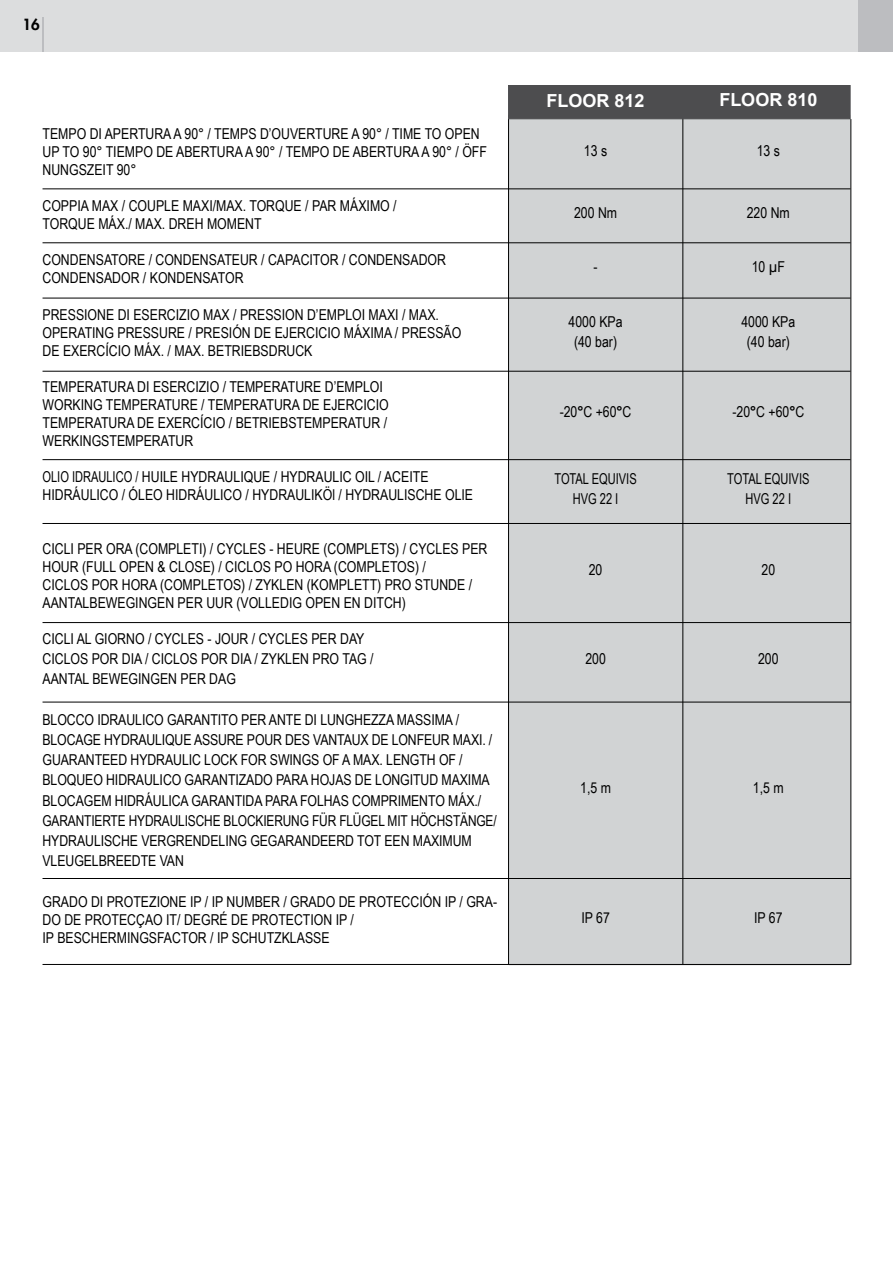
<style>
.page{position:relative;width:893px;height:1263px;background:#fff}
.page>*{position:absolute;margin:0;border:0;box-sizing:border-box;transform-origin:0 0}
.t1{font:700 18px "Arial";color:#fff}
.t2{font:15px/18px "Arial Narrow";color:#000}
.t3{font:15px/19.8px "Arial Narrow";color:#000;text-align:center;scale:.9 1}
.t4{font:800 15px "Futura";color:#000}
.s1{font-family:"Arial";font-weight:700}
</style>
<div class="page">
<div style="left:0;top:0;width:893px;height:52px;background:#dcddde"></div>
<hr style="left:43px;top:18px;width:1px;height:34px;background:#bcbdc0">
<div style="left:859px;top:0;width:34px;height:52px;background:#bcbdc0"></div>
<div style="left:509px;top:115px;width:341px;height:850px;background:#d1d3d4"></div>
<hr style="left:508px;top:115px;width:1px;height:849px;background:#000">
<hr style="left:850px;top:119px;width:1px;height:846px;background:#000">
<hr style="left:682px;top:115px;width:1px;height:849px;background:#000">
<hr style="left:43px;top:188px;width:807px;height:1px;background:#000">
<hr style="left:43px;top:242px;width:807px;height:1px;background:#000">
<hr style="left:43px;top:298px;width:807px;height:1px;background:#000">
<hr style="left:43px;top:371px;width:807px;height:1px;background:#000">
<hr style="left:43px;top:459px;width:807px;height:1px;background:#000">
<hr style="left:43px;top:523px;width:807px;height:1px;background:#000">
<hr style="left:43px;top:622px;width:807px;height:1px;background:#000">
<hr style="left:43px;top:702px;width:807px;height:1px;background:#000">
<hr style="left:43px;top:878px;width:807px;height:1px;background:#000">
<hr style="left:43px;top:964px;width:807px;height:1px;background:#000">
<div style="left:508px;top:85px;width:342px;height:34px;background:#4d4d4f"></div>
<p class="t4" style="left:22px;top:14px;width:19px">16</p>
<p class="t2" style="left:43px;top:125px;width:446px">TEMPO DI APERTURA A 90° / TEMPS D’OUVERTURE A 90° / TIME TO OPEN<br>UP TO 90° TIEMPO DE ABERTURA A 90° / TEMPO DE ABERTURA A 90° / ÖFF<br>NUNGSZEIT 90°</p>
<p class="t2" style="left:43px;top:197px;width:356px">COPPIA MAX / COUPLE MAXI/MAX. TORQUE / PAR MÁXIMO /<br>TORQUE MÁX./ MAX. DREH MOMENT</p>
<p class="t2" style="left:43px;top:251px;width:405px">CONDENSATORE / CONDENSATEUR / CAPACITOR / CONDENSADOR<br>CONDENSADOR / KONDENSATOR</p>
<p class="t2" style="left:43px;top:305px;width:420px">PRESSIONE DI ESERCIZIO MAX / PRESSION D’EMPLOI MAXI / MAX.<br>OPERATING PRESSURE / PRESIÓN DE EJERCICIO MÁXIMA / PRESSÃO<br>DE EXERCÍCIO MÁX. / MAX. BETRIEBSDRUCK</p>
<p class="t2" style="left:43px;top:377px;width:348px">TEMPERATURA DI ESERCIZIO / TEMPERATURE D’EMPLOI WORKING TEMPERATURE / TEMPERATURA DE EJERCICIO TEMPERATURA DE EXERCÍCIO / BETRIEBSTEMPERATUR / WERKINGSTEMPERATUR</p>
<p class="t3" style="left:43px;top:467px;width:480px;line-height:18px;text-align:left">OLIO IDRAULICO / HUILE HYDRAULIQUE / HYDRAULIC OIL / ACEITE<br>HIDRÁULICO / ÓLEO HIDRÁULICO / HYDRAULIKÖl / HYDRAULISCHE OLIE</p>
<p class="t2" style="left:43px;top:539px;width:446px">CICLI PER ORA (COMPLETI) / CYCLES - HEURE (COMPLETS) / CYCLES PER HOUR (FULL OPEN &amp; CLOSE) / CICLOS PO HORA (COMPLETOS) /<br>CICLOS POR HORA (COMPLETOS) / ZYKLEN (KOMPLETT) PRO STUNDE / AANTALBEWEGINGEN PER UUR (VOLLEDIG OPEN EN DITCH)</p>
<p class="t2" style="left:43px;top:627px;width:333px;line-height:20.2px">CICLI AL GIORNO / CYCLES - JOUR / CYCLES PER DAY<br>CICLOS POR DIA / CICLOS POR DIA / ZYKLEN PRO TAG /<br>AANTAL BEWEGINGEN PER DAG</p>
<p class="t2" style="left:43px;top:708px;width:456px;line-height:20.2px">BLOCCO IDRAULICO GARANTITO PER ANTE DI LUNGHEZZA MASSIMA / BLOCAGE HYDRAULIQUE ASSURE POUR DES VANTAUX DE LONFEUR MAXI. / GUARANTEED HYDRAULIC LOCK FOR SWINGS OF A MAX. LENGTH OF / BLOQUEO HIDRAULICO GARANTIZADO PARA HOJAS DE LONGITUD MAXIMA BLOCAGEM HIDRÁULICA GARANTIDA PARA FOLHAS COMPRIMENTO MÁX./ GARANTIERTE HYDRAULISCHE BLOCKIERUNG FÜR FLÜGEL MIT HÖCHSTÄNGE/ HYDRAULISCHE VERGRENDELING GEGARANDEERD TOT EEN MAXIMUM VLEUGELBREEDTE VAN</p>
<p class="t2" style="left:43px;top:892px;width:456px">GRADO DI PROTEZIONE IP / IP NUMBER / GRADO DE PROTECCIÓN IP / GRA-<br>DO DE PROTECÇAO IT/ DEGRÉ DE PROTECTION IP /<br>IP BESCHERMINGSFACTOR / IP SCHUTZKLASSE</p>
<p class="t1" style="left:547px;top:89px;width:100px">FLOOR 812</p>
<p class="t1" style="left:719px;top:88px;width:100px">FLOOR 810</p>
<p class="t2" style="left:584px;top:141px;width:25px">13 s</p>
<p class="t2" style="left:757px;top:141px;width:25px">13 s</p>
<p class="t2" style="left:574px;top:203px;width:45px">200 Nm</p>
<p class="t2" style="left:747px;top:203px;width:45px">220 Nm</p>
<p class="t2" style="left:593px;top:257px;width:6px">-</p>
<p class="t2" style="left:752px;top:257px;width:35px">10 µF</p>
<p class="t2" style="left:569px;top:311px;width:56px;line-height:19.8px;text-align:center">4000 KPa (40 bar)</p>
<p class="t2" style="left:741px;top:311px;width:56px;line-height:19.8px;text-align:center">4000 KPa (40 bar)</p>
<p class="t2" style="left:560px;top:402px;width:73px">-20<span class="s1">°</span>C +60<span class="s1">°</span>C</p>
<p class="t2" style="left:732px;top:402px;width:73px">-20<span class="s1">°</span>C +60<span class="s1">°</span>C</p>
<p class="t3" style="left:554px;top:468px;width:93px">TOTAL EQUIVIS<br>HVG 22 I</p>
<p class="t3" style="left:727px;top:468px;width:93px">TOTAL EQUIVIS<br>HVG 22 I</p>
<p class="t2" style="left:589px;top:560px;width:15px">20</p>
<p class="t2" style="left:761px;top:560px;width:15px">20</p>
<p class="t2" style="left:585px;top:650px;width:22px">200</p>
<p class="t2" style="left:758px;top:650px;width:22px">200</p>
<p class="t2" style="left:580px;top:778px;width:32px">1,5 m</p>
<p class="t2" style="left:753px;top:778px;width:32px">1,5 m</p>
<p class="t2" style="left:581px;top:908px;width:30px">IP 67</p>
<p class="t2" style="left:754px;top:908px;width:30px">IP 67</p>
</div>
